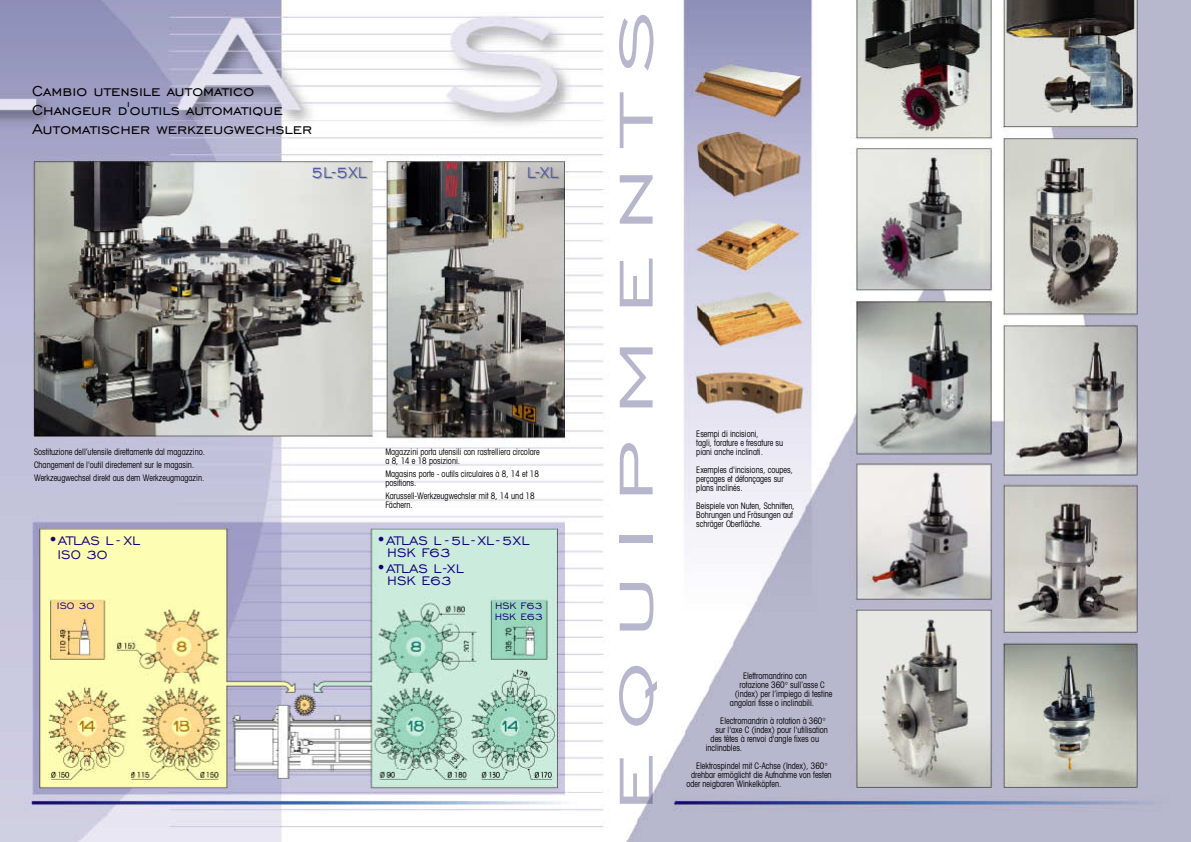
<style>
.page{position:relative;width:1191px;height:842px;background:#fff}
.page>*{position:absolute;margin:0;border:0;box-sizing:border-box;transform-origin:0 0}
.t1{font:61px "Engravers Gothic BT";letter-spacing:.225em;color:#b7b6cc;scale:1.76 1}
.t2{font:20px "Engravers Gothic BT";color:#525ba8;scale:.9 1}
.t3{font:18.5px/19px "Engravers Gothic BT";color:#000}
.t4{font:16px/12px "Engravers Gothic BT";color:#13007c}
.t5{font:12px/11px "Engravers Gothic BT";color:#13007c}
.t6{font:condensed 9px/9px "Avant Garde";color:#000;scale:.9 1}
</style>
<div class="page">
<img style="left:0;top:0;width:1191px;height:842px">
<h3 class="t3" style="left:32px;top:81px;width:282px">Cambio utensile automatico<br>Changeur d'outils automatique<br>Automatischer werkzeugwechsler</h3>
<p class="t6" style="left:34px;top:445px;width:191px;line-height:13px">Sostituzione dell’utensile direttamente dal magazzino.<br>Changement de l'outil directement sur le magasin.<br>Werkzeugwechsel direkt aus dem Werkzeugmagazin.</p>
<h2 class="t2" style="left:311px;top:162px;width:64px">5L-5XL</h2>
<h2 class="t2" style="left:527px;top:162px;width:37px">L-XL</h2>
<p class="t6" style="left:385px;top:447px;width:173px">Magazzini porta utensili con rastrelliera circolare a 8, 14 e 18 posizioni.</p>
<p class="t6" style="left:385px;top:469px;width:172px">Magasins porte - outils circulaires à 8, 14 et 18 positions.</p>
<p class="t6" style="left:385px;top:491px;width:167px">Karussell-Werkzeugwechsler mit 8, 14 und 18<br>Fächern.</p>
<h3 class="t4" style="left:58px;top:533px;width:84px;line-height:14px;text-indent:-9px">•ATLAS L - XL<br>ISO 30</h3>
<h3 class="t4" style="left:387px;top:534px;width:144px;text-indent:-11px">•ATLAS L -5L- XL-5XL<br>HSK F63</h3>
<h3 class="t4" style="left:376px;top:562px;width:89px;text-align:center">•ATLAS L-XL<br>HSK E63</h3>
<h3 class="t5" style="left:57px;top:600px;width:39px">ISO 30</h3>
<h3 class="t5" style="left:495px;top:600px;width:50px">HSK F63<br>HSK E63</h3>
<h1 class="t1" style="left:602px;top:812px;width:458px;rotate:-90deg">EQUIPMENTS</h1>
<p class="t6" style="left:696px;top:429px;width:98px">Esempi di incisioni,<br>tagli, forature e fresature su piani anche inclinati.</p>
<p class="t6" style="left:696px;top:465px;width:109px">Exemples d'incisions, coupes, perçages et défonçages sur plans inclinés.</p>
<p class="t6" style="left:696px;top:501px;width:111px">Beispiele von Nuten, Schnitten,<br>Bohrungen und Fräsungen auf schräger Oberfläche.</p>
<p class="t6" style="left:743px;top:671px;width:72px">Elettromandrino con</p>
<p class="t6" style="left:739px;top:680px;width:96px">rotazione 360 sull’asse C</p>
<p class="t6" style="left:735px;top:689px;width:110px">(index) per l’impiego di testine</p>
<p class="t6" style="left:730px;top:698px;width:95px">angolari fisse o inclinabili.</p>
<p class="t6" style="left:720px;top:716px;width:115px">Electromandrin à rotation à 360</p>
<p class="t6" style="left:715px;top:725px;width:126px">sur l'axe C (index) pour l'utilisation</p>
<p class="t6" style="left:710px;top:734px;width:122px">des têtes à renvoi d'angle fixes ou</p>
<p class="t6" style="left:706px;top:743px;width:42px">inclinables.</p>
<p class="t6" style="left:696px;top:761px;width:144px">Elektrospindel mit C-Achse (Index), 360</p>
<p class="t6" style="left:691px;top:770px;width:157px">drehbar ermöglicht die Aufnahme von festen</p>
<p class="t6" style="left:686px;top:779px;width:107px">oder neigbaren Winkelköpfen.</p>
</div>
